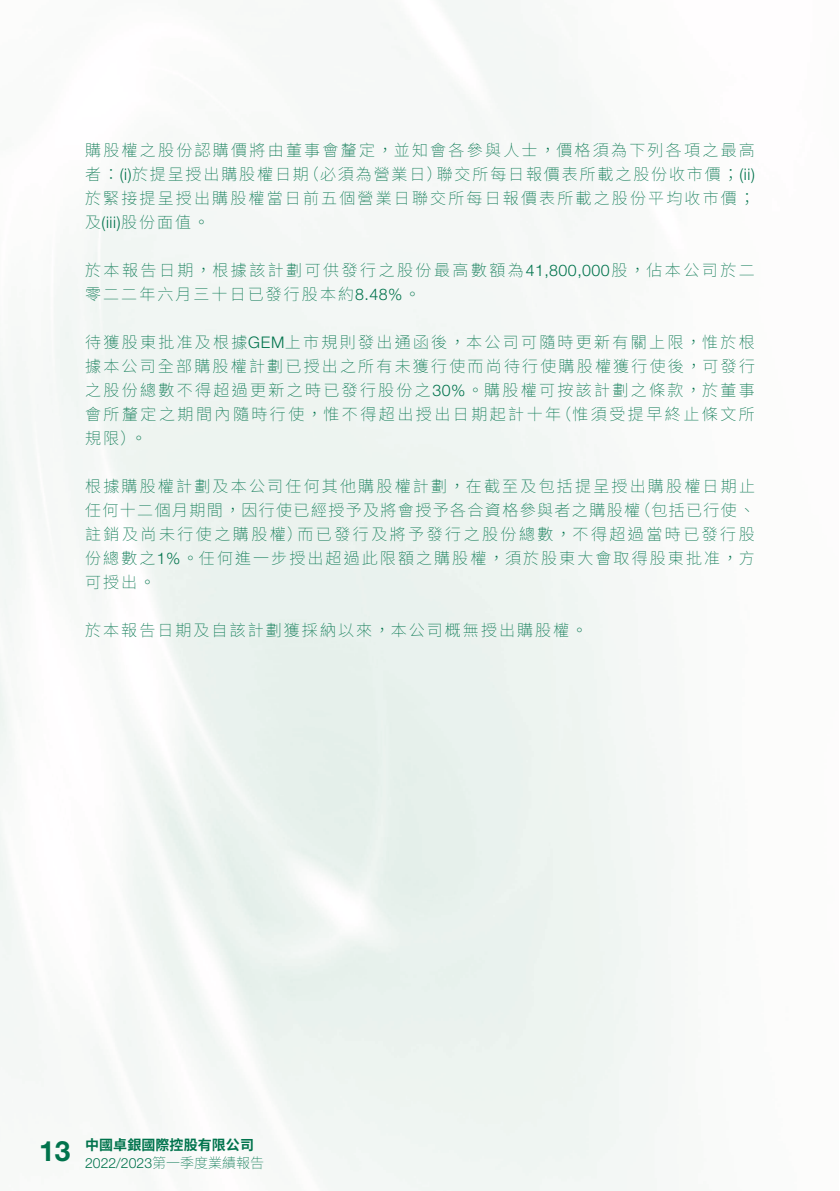
<style>
.page{position:relative;width:840px;height:1191px;background:#fff}
.page>*{position:absolute;margin:0;border:0;box-sizing:border-box;transform-origin:0 0}
.t1{font:700 28px "Helvetica Neue LT Std";color:#00734c}
.t2{font:200 16px/24px "Source Han Sans HC";letter-spacing:.135em;color:#00734c;text-align:right}
.t3{font:200 16px/24px "Source Han Sans HC";letter-spacing:.155em;color:#00734c}
.t4{font:200 16px/24px "Source Han Sans HC";letter-spacing:.085em;color:#00734c}
.t5{font:300 14px "Helvetica Neue LT Std";color:#00734c}
.t6{font:700 14px "Source Han Sans HC";letter-spacing:.005em;color:#00734c}
.s1{font-family:"Helvetica Neue LT Std";font-weight:300}
.s2{font-family:"Source Han Sans HC";font-weight:200}
</style>
<div class="page">
<p class="t2" style="left:85px;top:138px;width:671px">購股權之股份認購價將由董事會釐定，並知會各參與人士，價格須為下列各項之最高聯交所每日報價表所載之股份收市價；<span class="s1">( (i i</span></p>
<p class="t2" style="left:303px;top:162px;width:141px">（必須為營業日）</p>
<p class="t2" style="left:85px;top:162px;width:671px;text-align:left">者： <span class="s1">)i(</span> 於提呈授出購股權日期<br>於緊接提呈授出購股權當日前五個營業日聯交所每日報價表所載之股份平均收市價;及<span class="s1">(iii)</span>股份面值。</p>
<p class="t3" style="left:85px;top:258px;width:670px">於本報告日期，根據該計劃可供發行之股份最高數額為<span class="s1">41,800,000</span>股，佔本公司於二零二二年六月三十日已發行股本約<span class="s1">8.48%</span>。</p>
<p class="t2" style="left:85px;top:330px;width:671px">待獲股東批准及根據<span class="s1">GEM</span>上市規則發出通函後，本公司可隨時更新有關上限，惟於根據本公司全部購股權計劃已授出之所有未獲行使而尚待行使購股權獲行使後，可發行之股份總數不得超過更新之時已發行股份之<span class="s1">30%</span>。購股權可按該計劃之條款，於董事（惟須受提早終止條文所</p>
<p class="t3" style="left:131px;top:402px;width:431px;text-indent:-46px">會所釐定之期間內隨時行使，惟不得超出授出日期起計十年。</p>
<p class="t2" style="left:85px;top:426px;width:53px">規限(</p>
<p class="t2" style="left:85px;top:474px;width:671px">根據購股權計劃及本公司任何其他購股權計劃，在截至及包括提呈授出購股權日期止（包括已行使、</p>
<p class="t4" style="left:297px;top:498px;width:458px;text-indent:-212px">任何十二個月期間，因行使已經授予及將會授予各合資格參與者之購股權<br>而已發行及將予發行之股份總數，不得超過當時已發行股</p>
<p class="t2" style="left:85px;top:522px;width:670px;text-align:left">註銷及尚未行使之購股權）<br>份總數之<span class="s1">1%</span>。任何進一步授出超過此限額之購股權，須於股東大會取得股東批准，方可授出。</p>
<p class="t2" style="left:85px;top:618px;width:503px">於本報告日期及自該計劃獲採納以來，本公司概無授出購股權。</p>
<h1 class="t1" style="left:39px;top:1133px;width:33px">13</h1>
<p class="t6" style="left:85px;top:1136px;width:170px">中國卓銀國際控股有限公司</p>
<p class="t5" style="left:85px;top:1154px;width:180px">2022/2023<span class="s2">第一季度業績報告</span></p>
</div>
